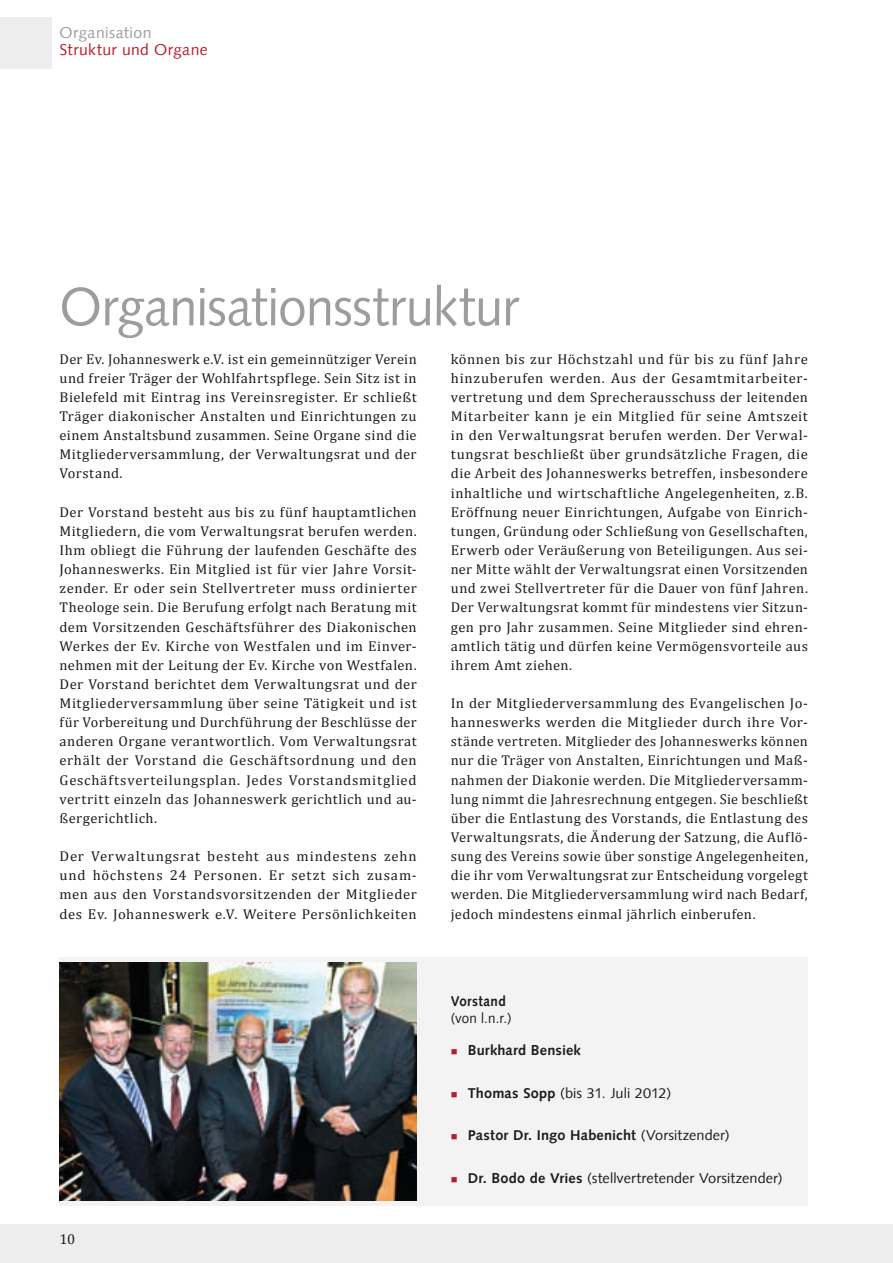
<style>
.page{position:relative;width:893px;height:1263px;background:#fff}
.page>*{position:absolute;margin:0;border:0;box-sizing:border-box;transform-origin:0 0}
.t1{font:54px "Syntax Com";letter-spacing:-.015em;color:#9d9d9d;scale:.94 1}
.t2{font:15.75px "Syntax Com";letter-spacing:.025em;color:#b61f2a}
.t3{font:15.75px "Syntax Com";letter-spacing:.025em;color:#9d9d9d}
.t4{font:14.25px/19.2px "Cambria";letter-spacing:.03em;color:#1d1d1b;text-align:justify}
.t5{font:14.25px "Syntax Com";letter-spacing:.005em;color:#1d1d1b}
.t6{font:700 14.25px "Syntax Com";letter-spacing:.01em;color:#1d1d1b}
.t7{font:14.25px "Syntax Com";letter-spacing:.005em;color:#1d1d1b;scale:.94 1}
.t8{font:700 14.25px "Syntax Com";letter-spacing:.03em;color:#1d1d1b;scale:.94 1}
.s1{font-weight:700}
.s2{font-weight:400}
</style>
<div class="page">
<div style="left:0;top:1225px;width:893px;height:38px;background:#ededed"></div>
<div style="left:0;top:17px;width:51px;height:51px;background:#ededed"></div>
<div style="left:60px;top:957px;width:748px;height:248px;background:#f3f3f3"></div>
<img style="left:60px;top:963px;width:357px;height:238px">
<p class="t3" style="left:60px;top:24px;width:93px">Organisation</p>
<p class="t2" style="left:60px;top:41px;width:150px">Struktur und Organe</p>
<h1 class="t1" style="left:60px;top:275px;width:490px">Organisationsstruktur</h1>
<p class="t4" style="left:60px;top:349px;width:359px">Der Ev. Johanneswerk e.V. ist ein gemeinnütziger Verein und freier Träger der Wohlfahrtspflege. Sein Sitz ist in Bielefeld mit Eintrag ins Vereinsregister. Er schließt Träger diakonischer Anstalten und Einrichtungen zu einem Anstaltsbund zusammen. Seine Organe sind die Mitgliederversammlung, der Verwaltungsrat und der Vorstand.</p>
<p class="t4" style="left:60px;top:502px;width:359px">Der Vorstand besteht aus bis zu fünf hauptamtlichen Mitgliedern, die vom Verwaltungsrat berufen werden.<br>Ihm obliegt die Führung der laufenden Geschäfte des Johanneswerks. Ein Mitglied ist für vier Jahre Vorsit&shy;zender. Er oder sein Stellvertreter muss ordinierter Theologe sein. Die Berufung erfolgt nach Beratung mit dem Vorsitzenden Geschäftsführer des Diakonischen Werkes der Ev. Kirche von Westfalen und im Einver&shy;nehmen mit der Leitung der Ev. Kirche von Westfalen.<br>Der Vorstand berichtet dem Verwaltungsrat und der Mitgliederversammlung über seine Tätigkeit und ist für Vorbereitung und Durchführung der Beschlüsse der anderen Organe verantwortlich. Vom Verwaltungsrat erhält der Vorstand die Geschäftsordnung und den Geschäftsverteilungsplan. Jedes Vorstandsmitglied vertritt einzeln das Johanneswerk gerichtlich und au&shy;ßergerichtlich.</p>
<p class="t4" style="left:60px;top:847px;width:359px">Der Verwaltungsrat besteht aus mindestens zehn und höchstens 24 Personen. Er setzt sich zusam&shy;men aus den Vorstandsvorsitzenden der Mitglieder des Ev. Johanneswerk e.V. Weitere Persönlichkeiten</p>
<p class="t4" style="left:451px;top:349px;width:359px">können bis zur Höchstzahl und für bis zu fünf Jahre hinzuberufen werden. Aus der Gesamtmitarbeiter&shy;vertretung und dem Sprecherausschuss der leitenden Mitarbeiter kann je ein Mitglied für seine Amtszeit in den Verwaltungsrat berufen werden. Der Verwal&shy;tungsrat beschließt über grundsätzliche Fragen, die die Arbeit des Johanneswerks betreffen, insbesondere inhaltliche und wirtschaftliche Angelegenheiten, z.B.<br>Eröffnung neuer Einrichtungen, Aufgabe von Einrich&shy;tungen, Gründung oder Schließung von Gesellschaften, Erwerb oder Veräußerung von Beteiligungen. Aus sei&shy;ner Mitte wählt der Verwaltungsrat einen Vorsitzenden und zwei Stellvertreter für die Dauer von fünf Jahren.<br>Der Verwaltungsrat kommt für mindestens vier Sitzun&shy;gen pro Jahr zusammen. Seine Mitglieder sind ehren&shy;amtlich tätig und dürfen keine Vermögensvorteile aus ihrem Amt ziehen.</p>
<p class="t4" style="left:451px;top:693px;width:359px">In der Mitgliederversammlung des Evangelischen Jo&shy;hanneswerks werden die Mitglieder durch ihre Vor&shy;stände vertreten. Mitglieder des Johanneswerks können nur die Träger von Anstalten, Einrichtungen und Maß&shy;nahmen der Diakonie werden. Die Mitgliederversamm&shy;lung nimmt die Jahresrechnung entgegen. Sie beschließt über die Entlastung des Vorstands, die Entlastung des Verwaltungsrats, die Änderung der Satzung, die Auflö&shy;sung des Vereins sowie über sonstige Angelegenheiten, die ihr vom Verwaltungsrat zur Entscheidung vorgelegt werden. Die Mitgliederversammlung wird nach Bedarf, jedoch mindestens einmal jährlich einberufen.</p>
<p class="t4" style="left:60px;top:1229px;width:17px">10</p>
<p class="t8" style="left:451px;top:992px;width:60px">Vorstand</p>
<p class="t7" style="left:451px;top:1009px;width:66px">(von l.n.r.)</p>
<p class="t6" style="left:468px;top:1042px;width:115px">Burkhard Bensiek</p>
<p class="t5" style="left:468px;top:1084px;width:205px"><span class="s1">Thomas Sopp</span> (bis 31. Juli 2012)</p>
<p class="t6" style="left:468px;top:1127px;width:263px">Pastor Dr. Ingo Habenicht <span class="s2">(Vorsitzender)</span></p>
<p class="t5" style="left:468px;top:1169px;width:316px"><span class="s1">Dr. Bodo de Vries</span> (stellvertretender Vorsitzender)</p>
</div>
